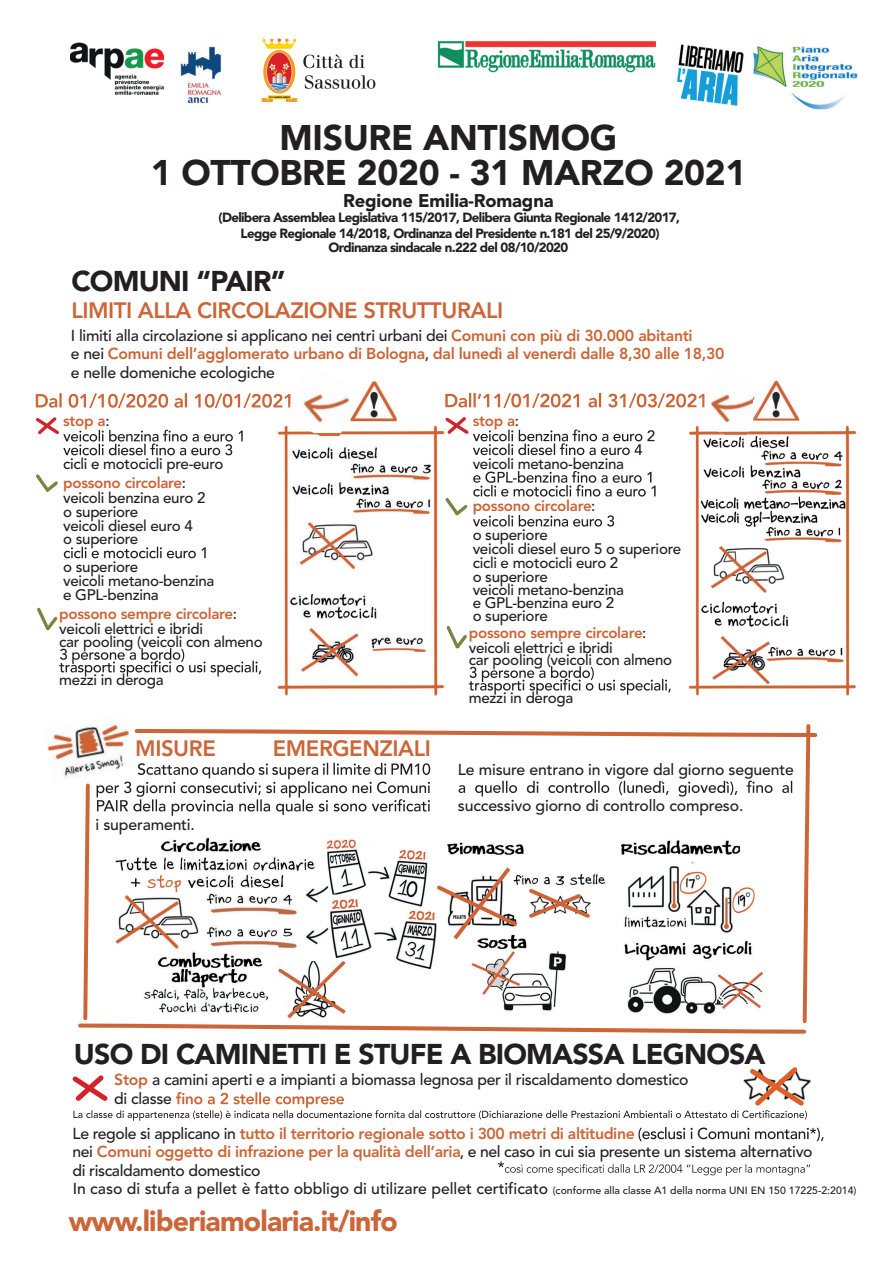
<style>
.page{position:relative;width:893px;height:1263px;background:#fff}
.page>*{position:absolute;margin:0;border:0;box-sizing:border-box;transform-origin:0 0}
.t1{font:900 35.4px/35.4px "Avenir";letter-spacing:-.01em;color:#231f20;text-align:center}
.t2{font:900 28.35px "Avenir";letter-spacing:-.03em;color:#231f20}
.t3{font:900 28.35px "Avenir";letter-spacing:-.03em;color:#cc6537}
.t4{font:800 22.05px "Avenir";letter-spacing:-.02em;color:#cc6537}
.t5{font:900 18.3px "Avenir";letter-spacing:-.01em;color:#231f20}
.t6{font:800 15.75px/18.3px "Avenir";letter-spacing:-.02em;color:#cc6537}
.t7{font:500 15.75px/18.9px "Avenir";letter-spacing:-.01em;color:#231f20}
.t8{font:500 15.15px/13.4px "Avenir";letter-spacing:-.02em;color:#231f20}
.t9{font:800 15.15px/28.8px "Avenir";letter-spacing:-.02em;color:#cc6537}
.t10{font:900 13.2px/16.6px "Avenir";letter-spacing:-.05em;color:#231f20;text-align:center}
.s1{font-weight:500;color:#231f20}
.s2{font-weight:800;color:#cc6537}
.s3{font-size:10.5px}
</style>
<div class="page">
<img style="left:688px;top:425px;width:169px;height:271px">
<img style="left:277px;top:425px;width:168px;height:271px">
<svg style="left:36px;top:417px;width:207px;height:38px"></svg>
<svg style="left:36px;top:474px;width:22px;height:18px"></svg>
<svg style="left:59px;top:648px;width:202px;height:29px"></svg>
<svg style="left:37px;top:607px;width:21px;height:24px"></svg>
<svg style="left:64px;top:547px;width:142px;height:11px"></svg>
<img style="left:47px;top:731px;width:29px;height:46px">
<img style="left:753px;top:46px;width:104px;height:63px">
<img style="left:438px;top:41px;width:217px;height:31px">
<img style="left:180px;top:46px;width:42px;height:58px">
<img style="left:676px;top:44px;width:68px;height:62px">
<img style="left:70px;top:43px;width:94px;height:52px">
<svg style="left:638px;top:1127px;width:185px;height:15px"></svg>
<img style="left:808px;top:1079px;width:3px;height:6px">
<svg style="left:498px;top:1161px;width:312px;height:15px"></svg>
<svg style="left:72px;top:1067px;width:736px;height:54px"></svg>
<svg style="left:76px;top:724px;width:742px;height:310px"></svg>
<svg style="left:442px;top:417px;width:212px;height:38px"></svg>
<svg style="left:469px;top:666px;width:202px;height:29px"></svg>
<svg style="left:442px;top:471px;width:213px;height:56px"></svg>
<svg style="left:444px;top:623px;width:23px;height:29px"></svg>
<img style="left:290px;top:394px;width:61px;height:29px">
<img style="left:294px;top:425px;width:52px;height:18px">
<svg style="left:36px;top:393px;width:254px;height:15px"></svg>
<img style="left:704px;top:393px;width:49px;height:29px">
<img style="left:699px;top:425px;width:54px;height:19px">
<svg style="left:445px;top:393px;width:259px;height:15px"></svg>
<img style="left:351px;top:381px;width:46px;height:40px">
<img style="left:351px;top:386px;width:10px;height:27px">
<img style="left:768px;top:381px;width:31px;height:40px">
<img style="left:753px;top:393px;width:15px;height:28px">
<img style="left:112px;top:835px;width:673px;height:185px">
<img style="left:261px;top:38px;width:115px;height:65px">
<h1 class="t1" style="left:151px;top:119px;width:597px">MISURE ANTISMOG<br>1 OTTOBRE 2020 - 31 MARZO 2021</h1>
<p class="t5" style="left:343px;top:190px;width:212px">Regione Emilia-Romagna</p>
<p class="t10" style="left:218px;top:209px;width:463px">(Delibera Assemblea Legislativa 115/2017, Delibera Giunta Regionale 1412/2017,<br>Legge Regionale 14/2018, Ordinanza del Presidente n.181 del 25/9/2020)</p>
<p class="t10" style="left:328px;top:239px;width:241px">Ordinanza sindacale n.222 del 08/10/2020</p>
<h2 class="t2" style="left:71px;top:264px;width:216px">COMUNI “PAIR”</h2>
<h3 class="t4" style="left:71px;top:295px;width:433px">LIMITI ALLA CIRCOLAZIONE STRUTTURALI</h3>
<p class="t6" style="left:71px;top:327px;width:655px"><span class="s1">I limiti alla circolazione si applicano nei centri urbani dei</span> Comuni con più di 30.000 abitanti<br><span class="s1">e nei</span> Comuni dell’agglomerato urbano di Bologna<span class="s1">,</span> dal lunedì al venerdì dalle 8,30 alle 18,30 <span class="s1">e nelle domeniche ecologiche</span></p>
<p class="t9" style="left:63px;top:407px;width:48px">stop a<span class="s1">:</span></p>
<p class="t8" style="left:63px;top:458px;width:162px">cicli e motocicli pre-euro</p>
<p class="t9" style="left:473px;top:407px;width:48px">stop a<span class="s1">:</span></p>
<p class="t8" style="left:473px;top:457px;width:153px">veicoli metano-benzina</p>
<p class="t8" style="left:63px;top:476px;width:144px;line-height:14.1px"><span class="s2">possono circolare</span>: veicoli benzina euro 2 o superiore<br>veicoli diesel euro 4 o superiore</p>
<p class="t8" style="left:63px;top:560px;width:153px;line-height:13.8px">o superiore<br>veicoli metano-benzina e GPL-benzina</p>
<p class="t8" style="left:59px;top:607px;width:179px;line-height:15px"><span class="s2">possono sempre circolare</span>: veicoli elettrici e ibridi</p>
<p class="t8" style="left:59px;top:636px;width:205px">car pooling (veicoli con almeno</p>
<p class="t8" style="left:59px;top:674px;width:106px">mezzi in deroga</p>
<h3 class="t4" style="left:135px;top:733px;width:82px">MISURE</h3>
<h3 class="t4" style="left:273px;top:733px;width:160px">EMERGENZIALI</h3>
<p class="t7" style="left:96px;top:815px;width:101px">i superamenti.</p>
<p class="t9" style="left:473px;top:492px;width:124px">possono circolare<span class="s1">: o superiore</span></p>
<p class="t8" style="left:473px;top:543px;width:210px">veicoli diesel euro 5 o superiore cicli e motocicli euro 2<br>o superiore<br>veicoli metano-benzina<br>e GPL-benzina euro 2<br>o superiore</p>
<p class="t8" style="left:469px;top:625px;width:179px;line-height:15px"><span class="s2">possono sempre circolare</span>: veicoli elettrici e ibridi</p>
<p class="t8" style="left:469px;top:654px;width:205px">car pooling (veicoli con almeno</p>
<p class="t8" style="left:469px;top:692px;width:106px">mezzi in deroga</p>
<p class="t7" style="left:458px;top:760px;width:337px">Le misure entrano in vigore dal giorno seguente</p>
<p class="t7" style="left:458px;top:797px;width:287px">successivo giorno di controllo compreso.</p>
<h2 class="t2" style="left:74px;top:1037px;width:693px">USO DI CAMINETTI E STUFE A BIOMASSA LEGNOSA</h2>
<p class="t7" style="left:114px;top:1071px;width:576px"><span class="s2">Stop</span> a camini aperti e a impianti a biomassa legnosa per il riscaldamento domestico di classe</p>
<p class="t6" style="left:73px;top:1125px;width:741px"><span class="s1">Le regole si applicano in</span> tutto il territorio regionale sotto i 300 metri di altitudine<br><span class="s1">nei</span> Comuni oggetto di infrazione per la qualità dell’aria<span class="s1">, e nel caso in cui sia presente un sistema alternativo di riscaldamento domestico</span></p>
<p class="t7" style="left:73px;top:1179px;width:785px">In caso di stufa a pellet è fatto obbligo di utilizare pellet certificato <span class="s3">(conforme alla classe A1 della norma UNI EN 150 17225-2:2014)</span></p>
<h2 class="t3" style="left:69px;top:1204px;width:330px">www.liberiamolaria.it/info</h2>
</div>
